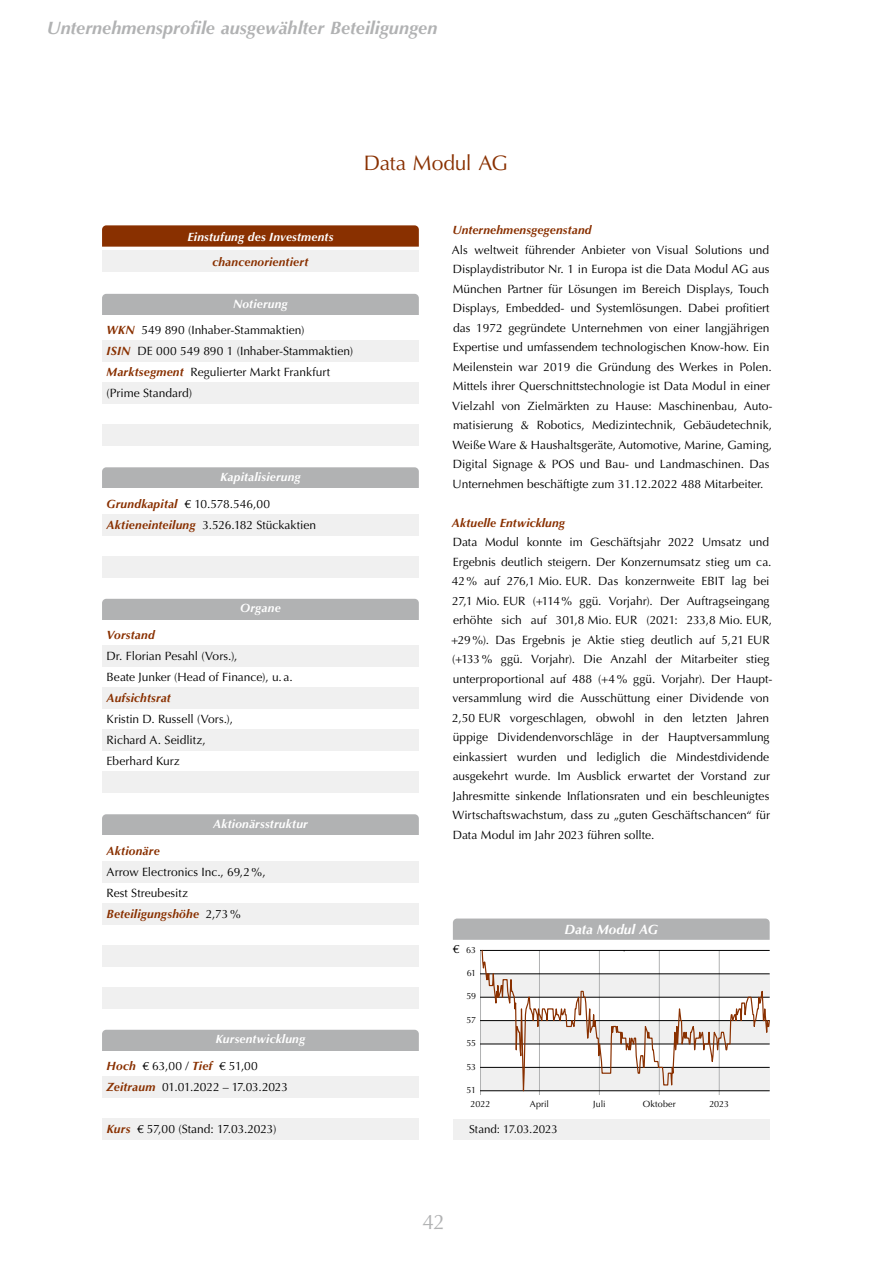
<style>
.page{position:relative;width:893px;height:1263px;background:#fff}
.page>*{position:absolute;margin:0;border:0;box-sizing:border-box;transform-origin:0 0}
.t1{font:21px "Optima LT Std";letter-spacing:-.02em;color:#893000}
.t2{font:21px "Optima LT Std";color:#b1b2b3}
.t3{font:italic 700 18px "Optima LT Std";color:#b1b2b3}
.t4{font:italic 700 13.5px "Optima LT Std";letter-spacing:.005em;color:#fff}
.t5{font:12px/19.5px "Optima LT Std";color:#000}
.t6{font:italic 700 12px "Optima LT Std";letter-spacing:.015em;color:#893000}
.t7{font:italic 700 12px "Optima LT Std";letter-spacing:.015em;color:#fff}
.t8{font:11.55px "Optima LT Std";letter-spacing:-.01em;color:#000}
.t9{font:9px "Optima LT Std";letter-spacing:-.005em;color:#000}
.t10{font:9px "Optima LT Std";letter-spacing:.02em;color:#000}
.s1{font-weight:700;font-style:italic;color:#893000}
</style>
<div class="page">
<svg style="left:102px;top:225px;width:317px;height:22px;background:#8d3708"></svg>
<div style="left:102px;top:251px;width:317px;height:21px;background:#f0f0f0"></div>
<div style="left:102px;top:294px;width:317px;height:30px;background:#b1b2b3;border-radius:4px"></div>
<div style="left:102px;top:315px;width:317px;height:126px;background:#fff"></div>
<div style="left:102px;top:341px;width:317px;height:21px;background:#f0f0f0"></div>
<div style="left:102px;top:383px;width:317px;height:21px;background:#f0f0f0"></div>
<div style="left:102px;top:425px;width:317px;height:21px;background:#f0f0f0"></div>
<div style="left:102px;top:467px;width:317px;height:30px;background:#b1b2b3;border-radius:4px"></div>
<div style="left:102px;top:489px;width:317px;height:83px;background:#fff"></div>
<div style="left:102px;top:514px;width:317px;height:21px;background:#f0f0f0"></div>
<div style="left:102px;top:556px;width:317px;height:21px;background:#f0f0f0"></div>
<div style="left:102px;top:1030px;width:317px;height:29px;background:#b1b2b3;border-radius:4px"></div>
<div style="left:102px;top:1051px;width:317px;height:86px;background:#fff"></div>
<div style="left:102px;top:1077px;width:317px;height:21px;background:#f0f0f0"></div>
<div style="left:102px;top:1119px;width:317px;height:21px;background:#f0f0f0"></div>
<div style="left:102px;top:599px;width:317px;height:29px;background:#b1b2b3;border-radius:4px"></div>
<div style="left:102px;top:620px;width:317px;height:38px;background:#fff"></div>
<div style="left:102px;top:646px;width:317px;height:21px;background:#f0f0f0"></div>
<div style="left:102px;top:688px;width:317px;height:21px;background:#f0f0f0"></div>
<div style="left:102px;top:730px;width:317px;height:21px;background:#f0f0f0"></div>
<div style="left:102px;top:772px;width:317px;height:21px;background:#f0f0f0"></div>
<div style="left:102px;top:814px;width:317px;height:38px;background:#b1b2b3;border-radius:4px"></div>
<div style="left:102px;top:835px;width:317px;height:45px;background:#fff"></div>
<div style="left:102px;top:861px;width:317px;height:21px;background:#f0f0f0"></div>
<div style="left:102px;top:903px;width:317px;height:21px;background:#f0f0f0"></div>
<div style="left:102px;top:945px;width:317px;height:21px;background:#f0f0f0"></div>
<div style="left:102px;top:987px;width:317px;height:21px;background:#f0f0f0"></div>
<hr style="left:480px;top:950px;width:1px;height:145px;background:#b1b2b3">
<div style="left:453px;top:1119px;width:317px;height:21px;background:#f0f0f0"></div>
<hr style="left:480px;top:1044px;width:290px;height:1px;background:#000">
<hr style="left:480px;top:973px;width:290px;height:1px;background:#000">
<hr style="left:480px;top:997px;width:290px;height:1px;background:#000">
<hr style="left:480px;top:1067px;width:290px;height:1px;background:#000">
<hr style="left:480px;top:1020px;width:290px;height:1px;background:#000">
<hr style="left:480px;top:1090px;width:290px;height:1px;background:#000">
<svg style="left:453px;top:918px;width:317px;height:22px;background:#b3b4b5"></svg>
<svg style="left:481px;top:949px;width:289px;height:146px"></svg>
<h2 class="t3" style="left:47px;top:18px;width:392px">Unternehmensprofile ausgewählter Beteiligungen</h2>
<h1 class="t1" style="left:364px;top:151px;width:145px">Data Modul AG</h1>
<p class="t7" style="left:187px;top:229px;width:147px">Einstufung des Investments</p>
<p class="t6" style="left:212px;top:255px;width:98px">chancenorientiert</p>
<p class="t7" style="left:233px;top:296px;width:56px">Notierung</p>
<p class="t5" style="left:107px;top:320px;width:248px;line-height:21px"><span class="s1">WKN</span> 549 890 (Inhaber-Stammaktien)<br><span class="s1">ISIN</span> DE 000 549 890 1 (Inhaber-Stammaktien)<br><span class="s1">Marktsegment</span> Regulierter Markt Frankfurt (Prime Standard)</p>
<p class="t7" style="left:220px;top:470px;width:82px">Kapitalisierung</p>
<p class="t5" style="left:107px;top:493px;width:211px;line-height:21px"><span class="s1">Grundkapital</span> € 10.578.546,00<br><span class="s1">Aktieneinteilung</span> 3.526.182 Stückaktien</p>
<p class="t7" style="left:240px;top:601px;width:42px">Organe</p>
<p class="t6" style="left:107px;top:628px;width:50px">Vorstand</p>
<p class="t5" style="left:107px;top:646px;width:188px;line-height:21px">Dr. Florian Pesahl (Vors.),<br>Beate Junker (Head of Finance), u. a.</p>
<p class="t6" style="left:107px;top:691px;width:66px">Aufsichtsrat</p>
<p class="t5" style="left:107px;top:709px;width:128px;line-height:21px">Kristin D. Russell (Vors.),<br>Richard A. Seidlitz,<br>Eberhard Kurz</p>
<p class="t7" style="left:213px;top:817px;width:96px">Aktionärsstruktur</p>
<p class="t6" style="left:107px;top:844px;width:55px">Aktionäre</p>
<p class="t5" style="left:107px;top:861px;width:161px;line-height:21px">Arrow Electronics Inc., 69,2%,<br>Rest Streubesitz<br><span class="s1">Beteiligungshöhe</span> 2,73%</p>
<p class="t7" style="left:216px;top:1032px;width:91px">Kursentwicklung</p>
<p class="t5" style="left:107px;top:1056px;width:183px;line-height:21px"><span class="s1">Hoch</span> € 63,00 / <span class="s1">Tief</span> € 51,00<br><span class="s1">Zeitraum</span> 01.01.2022 – 17.03.2023</p>
<p class="t5" style="left:107px;top:1120px;width:171px"><span class="s1">Kurs</span> € 57,00 (Stand: 17.03.2023)</p>
<p class="t6" style="left:452px;top:223px;width:141px">Unternehmensgegenstand</p>
<p class="t5" style="left:452px;top:240px;width:322px">Als weltweit führender Anbieter von Visual Solutions und Displaydistributor Nr. 1 in Europa ist die Data Modul AG aus München Partner für Lösungen im Bereich Displays, Touch Displays, Embedded- und Systemlösungen. Dabei profitiert das 1972 gegründete Unternehmen von einer langjährigen Expertise und umfassendem technologischen Know-how. Ein Meilenstein war 2019 die Gründung des Werkes in Polen.<br>Mittels ihrer Querschnittstechnologie ist Data Modul in einer Vielzahl von Zielmärkten zu Hause: Maschinenbau, Auto&shy;matisierung &amp; Robotics, Medizintechnik, Gebäudetechnik, Weiße Ware &amp; Haushaltsgeräte, Automotive, Marine, Gaming, Digital Signage &amp; POS und Bau- und Landmaschinen. Das Unternehmen beschäftigte zum 31.12.2022 488 Mitarbeiter.</p>
<p class="t6" style="left:452px;top:515px;width:115px">Aktuelle Entwicklung</p>
<p class="t5" style="left:451px;top:533px;width:323px">Data Modul konnte im Geschäftsjahr 2022 Umsatz und Ergebnis deutlich steigern. Der Konzernumsatz stieg um ca.<br>42% auf 276,1 Mio. EUR. Das konzernweite EBIT lag bei 27,1 Mio. EUR (+114% ggü. Vorjahr). Der Auftragseingang erhöhte sich auf 301,8 Mio. EUR (2021: 233,8 Mio. EUR, +29%). Das Ergebnis je Aktie stieg deutlich auf 5,21 EUR (+133% ggü. Vorjahr). Die Anzahl der Mitarbeiter stieg unterproportional auf 488 (+4% ggü. Vorjahr). Der Haupt&shy;versammlung wird die Ausschüttung einer Dividende von 2,50 EUR vorgeschlagen, obwohl in den letzten Jahren üppige Dividendenvorschläge in der Hauptversammlung einkassiert wurden und lediglich die Mindestdividende ausgekehrt wurde. Im Ausblick erwartet der Vorstand zur Jahresmitte sinkende Inflationsraten und ein beschleunigtes Wirtschaftswachstum, dass zu „guten Geschäftschancen“ für Data Modul im Jahr 2023 führen sollte.</p>
<p class="t5" style="left:453px;top:939px;width:8px">€</p>
<p class="t9" style="left:466px;top:944px;width:12px">63</p>
<p class="t9" style="left:467px;top:968px;width:11px">61</p>
<p class="t9" style="left:466px;top:991px;width:11px">59</p>
<p class="t9" style="left:466px;top:1014px;width:11px">57</p>
<p class="t9" style="left:466px;top:1038px;width:11px">55</p>
<p class="t9" style="left:466px;top:1061px;width:11px">53</p>
<p class="t9" style="left:466px;top:1085px;width:11px">51</p>
<p class="t4" style="left:565px;top:921px;width:95px">Data Modul AG</p>
<p class="t9" style="left:471px;top:1098px;width:21px">2022</p>
<p class="t9" style="left:530px;top:1098px;width:21px">April</p>
<p class="t9" style="left:593px;top:1098px;width:14px">Juli</p>
<p class="t10" style="left:643px;top:1098px;width:35px">Oktober</p>
<p class="t9" style="left:709px;top:1098px;width:21px">2023</p>
<p class="t8" style="left:469px;top:1122px;width:90px">Stand: 17.03.2023</p>
<h1 class="t2" style="left:422px;top:1210px;width:24px">42</h1>
</div>
